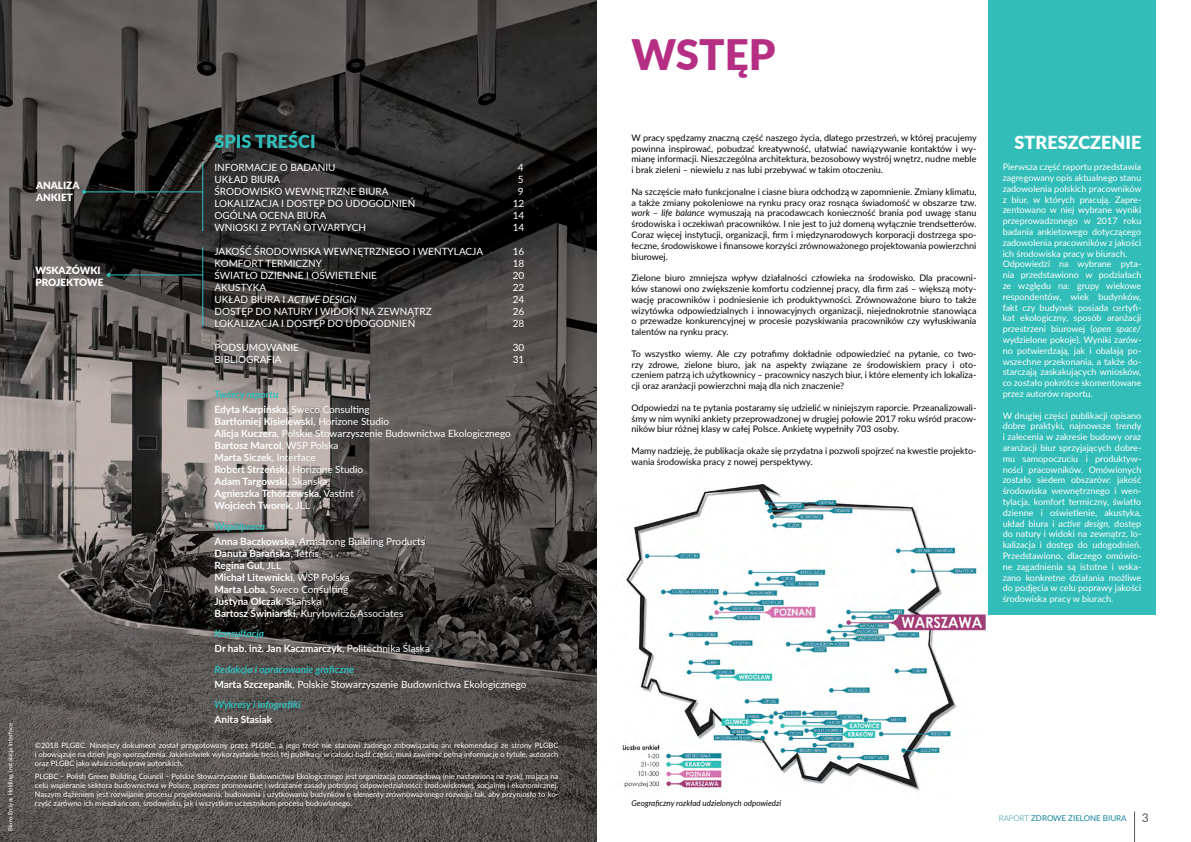
<style>
.page{position:relative;width:1191px;height:842px;background:#fff}
.page>*{position:absolute;margin:0;border:0;box-sizing:border-box;transform-origin:0 0}
.t1{font:900 42px "Lato";color:#b62e83}
.t2{font:900 18px "Lato";color:#fff}
.t3{font:900 18px "Lato";color:#32bdb9}
.t4{font:12px "Lato";color:#58595b}
.t5{font:10px/15px "Lato";color:#fff}
.t6{font:700 10px/12px "Lato";color:#fff}
.t7{font:900 10px/12px "Lato";color:#fff}
.t8{font:italic 10px "Lato";color:#fff}
.t9{font:italic 700 10px "Lato";color:#32bdb9}
.t10{font:9px/10.8px "Lato";color:#000;text-align:justify}
.t11{font:9px/10.8px "Lato";color:#fff}
.t12{font:italic 8px "Lato";color:#000}
.t13{font:8px "Lato";color:#138599}
.t14{font:7.5px/9px "Lato";color:#fff;text-align:justify}
.t15{font:6px "Lato";color:#fff}
.s1{font-style:normal}
.s2{font-weight:700;font-style:italic;color:#32bdb9}
.s3{font-weight:700}
.s4{font-weight:400}
.s5{font-style:italic;color:#32bdb9}
.s6{font-style:italic}
.s7{font-weight:300}
</style>
<div class="page">
<hr style="left:1134px;top:811px;width:1px;height:31px;background:#58595b">
<img style="left:0;top:0;width:596px;height:842px">
<img style="left:622px;top:484px;width:364px;height:307px">
<div style="left:988px;top:0;width:167px;height:615px;background:#32bdb9"></div>
<hr style="left:202px;top:247px;width:1px;height:80px;background:#32bdb9">
<hr style="left:202px;top:163px;width:1px;height:68px;background:#32bdb9">
<hr style="left:84px;top:192px;width:118px;height:1px;background:#32bdb9">
<svg style="left:82px;top:190px;width:4px;height:4px"></svg>
<hr style="left:109px;top:275px;width:93px;height:1px;background:#32bdb9">
<svg style="left:107px;top:273px;width:4px;height:4px"></svg>
<p class="t15" style="left:6px;top:831px;width:110px;rotate:-90deg">Biuro Erciyas Holding, instalacja Interface</p>
<p class="t7" style="left:36px;top:179px;width:45px">ANALIZA<br>ANKIET</p>
<p class="t7" style="left:35px;top:264px;width:70px">WSKAZÓWKI<br>PROJEKTOWE</p>
<h2 class="t3" style="left:214px;top:128px;width:103px">SPIS TREŚCI</h2>
<p class="t5" style="left:214px;top:159px;width:123px">INFORMACJE O BADANIU</p>
<p class="t5" style="left:518px;top:159px;width:7px">4</p>
<p class="t5" style="left:214px;top:171px;width:67px">UKŁAD BIURA</p>
<p class="t5" style="left:518px;top:171px;width:7px">5</p>
<p class="t5" style="left:214px;top:183px;width:175px">ŚRODOWISKO WEWNĘTRZNE BIURA</p>
<p class="t5" style="left:518px;top:183px;width:7px">9</p>
<p class="t5" style="left:214px;top:195px;width:202px">LOKALIZACJA I DOSTĘP DO UDOGODNIEŃ</p>
<p class="t5" style="left:513px;top:195px;width:13px">12</p>
<p class="t5" style="left:214px;top:207px;width:113px">OGÓLNA OCENA BIURA</p>
<p class="t5" style="left:513px;top:207px;width:13px">14</p>
<p class="t5" style="left:214px;top:219px;width:153px">WNIOSKI Z PYTAŃ OTWARTYCH</p>
<p class="t5" style="left:513px;top:219px;width:13px">14</p>
<p class="t5" style="left:214px;top:243px;width:270px">JAKOŚĆ ŚRODOWISKA WEWNĘTRZNEGO I WENTYLACJA</p>
<p class="t5" style="left:513px;top:243px;width:13px">16</p>
<p class="t5" style="left:214px;top:255px;width:109px">KOMFORT TERMICZNY</p>
<p class="t5" style="left:513px;top:255px;width:13px">18</p>
<p class="t5" style="left:214px;top:267px;width:164px">ŚWIATŁO DZIENNE I OŚWIETLENIE</p>
<p class="t5" style="left:513px;top:267px;width:13px">20</p>
<p class="t5" style="left:214px;top:279px;width:53px">AKUSTYKA</p>
<p class="t5" style="left:513px;top:279px;width:13px">22</p>
<p class="t8" style="left:214px;top:292px;width:143px"><span class="s1">UKŁAD BIURA I</span> ACTIVE DESIGN</p>
<p class="t5" style="left:513px;top:291px;width:13px">24</p>
<p class="t5" style="left:214px;top:303px;width:219px">DOSTĘP DO NATURY I WIDOKI NA ZEWNĄTRZ</p>
<p class="t5" style="left:513px;top:303px;width:13px">26</p>
<p class="t5" style="left:214px;top:315px;width:202px">LOKALIZACJA I DOSTĘP DO UDOGODNIEŃ</p>
<p class="t5" style="left:513px;top:315px;width:13px">28</p>
<p class="t5" style="left:214px;top:339px;width:86px">PODSUMOWANIE</p>
<p class="t5" style="left:513px;top:339px;width:13px">30</p>
<p class="t5" style="left:214px;top:351px;width:69px">BIBLIOGRAFIA</p>
<p class="t5" style="left:513px;top:351px;width:13px">31</p>
<p class="t5" style="left:214px;top:387px;width:157px"><span class="s2">Twórcy raportu<br></span><span class="s3">Edyta Karpińska</span>, Sweco Consulting</p>
<p class="t6" style="left:214px;top:415px;width:298px">Bartłomiej Kisielewski<span class="s4">, Horizone Studio<br></span>Alicja Kuczera<span class="s4">, Polskie Stowarzyszenie Budownictwa Ekologicznego </span>Bartosz Marcol<span class="s4">, WSP Polska<br></span>Marta Siczek<span class="s4">, Interface<br></span>Robert Strzeński<span class="s4">, Horizone Studio<br></span>Adam Targowski<span class="s4">, Skanska<br></span>Agnieszka Tchórzewska<span class="s4">, Vastint<br></span>Wojciech Tworek<span class="s4">, JLL</span></p>
<p class="t5" style="left:214px;top:518px;width:212px"><span class="s2">Współpraca<br></span><span class="s3">Anna Baczkowska</span>, Armstrong Building Products</p>
<p class="t6" style="left:214px;top:547px;width:190px">Danuta Barańska<span class="s4">, Tétris<br></span>Regina Gul<span class="s4">, JLL<br></span>Michał Litewnicki<span class="s4">, WSP Polska<br></span>Marta Loba<span class="s4">, Sweco Consulting<br></span>Justyna Olczak<span class="s4">, Skanska<br></span>Bartosz Świniarski<span class="s4">, Kuryłowicz&amp;Associates</span></p>
<p class="t6" style="left:214px;top:626px;width:217px;line-height:15px"><span class="s5">Konsultacja<br></span>Dr hab. inż. Jan Kaczmarczyk<span class="s4">, Politechnika Śląska</span></p>
<p class="t5" style="left:214px;top:661px;width:313px"><span class="s2">Redakcja i opracowanie graficzne<br></span><span class="s3">Marta Szczepanik</span>, Polskie Stowarzyszenie Budownictwa Ekologicznego</p>
<p class="t9" style="left:214px;top:697px;width:88px">Wykresy i infografiki</p>
<p class="t6" style="left:214px;top:713px;width:59px">Anita Stasiak</p>
<p class="t14" style="left:35px;top:741px;width:525px">©2018 PLGBC. Niniejszy dokument został przygotowany przez PLGBC, a jego treść nie stanowi żadnego zobowiązania ani rekomendacji ze strony PLGBC i obowiązuje na dzień jego sporządzenia. Jakiekolwiek wykorzystanie treści tej publikacji w całości bądź części, musi zawierać pełną informację o tytule, autorach oraz PLGBC jako właścicielu praw autorskich.</p>
<p class="t14" style="left:35px;top:771px;width:525px">PLGBC – Polish Green Building Council – Polskie Stowarzyszenie Budownictwa Ekologicznego jest organizacją pozarządową (nie nastawioną na zysk), mającą na celu wspieranie sektora budownictwa w Polsce, poprzez promowanie i wdrażanie zasady potrójnej odpowiedzialności: środowiskowej, socjalnej i ekonomicznej.<br>Naszym dążeniem jest rozwijanie procesu projektowania, budowania i użytkowania budynków o elementy zrównoważonego rozwoju tak, aby przyniosło to ko&shy;rzyść zarówno ich mieszkańcom, środowisku, jak i wszystkim uczestnikom procesu budowlanego.</p>
<h1 class="t1" style="left:631px;top:23px;width:145px">WSTĘP</h1>
<p class="t10" style="left:631px;top:132px;width:347px">W pracy spędzamy znaczną część naszego życia, dlatego przestrzeń, w której pracujemy powinna inspirować, pobudzać kreatywność, ułatwiać nawiązywanie kontaktów i wy&shy;mianę informacji. Nieszczególna architektura, bezosobowy wystrój wnętrz, nudne meble i brak zieleni – niewielu z nas lubi przebywać w takim otoczeniu.</p>
<p class="t10" style="left:631px;top:186px;width:346px">Na szczęście mało funkcjonalne i ciasne biura odchodzą w zapomnienie. Zmiany klimatu, a także zmiany pokoleniowe na rynku pracy oraz rosnąca świadomość w obszarze tzw. <span class="s6">work – life balance</span> wymuszają na pracodawcach konieczność brania pod uwagę stanu środowiska i oczekiwań pracowników. I nie jest to już domeną wyłącznie trendsetterów.<br>Coraz więcej instytucji, organizacji, firm i międzynarodowych korporacji dostrzega spo&shy;łeczne, środowiskowe i finansowe korzyści zrównoważonego projektowania powierzchni biurowej.</p>
<p class="t10" style="left:631px;top:272px;width:346px">Zielone biuro zmniejsza wpływ działalności człowieka na środowisko. Dla pracowni&shy;ków stanowi ono zwiększenie komfortu codziennej pracy, dla firm zaś – większą moty&shy;wację pracowników i podniesienie ich produktywności. Zrównoważone biuro to także wizytówka odpowiedzialnych i innowacyjnych organizacji, niejednokrotnie stanowiąca o przewadze konkurencyjnej w procesie pozyskiwania pracowników czy wyłuskiwania talentów na rynku pracy.</p>
<p class="t10" style="left:631px;top:348px;width:346px">To wszystko wiemy. Ale czy potrafimy dokładnie odpowiedzieć na pytanie, co two&shy;rzy zdrowe, zielone biuro, jak na aspekty związane ze środowiskiem pracy i oto&shy;czeniem patrzą ich użytkownicy – pracownicy naszych biur, i które elementy ich lokaliza&shy;cji oraz aranżacji powierzchni mają dla nich znaczenie?</p>
<p class="t10" style="left:631px;top:402px;width:346px">Odpowiedzi na te pytania postaramy się udzielić w niniejszym raporcie. Przeanalizowali&shy;śmy w nim wyniki ankiety przeprowadzonej w drugiej połowie 2017 roku wśród pracow&shy;ników biur różnej klasy w całej Polsce. Ankietę wypełniły 703 osoby.</p>
<p class="t10" style="left:631px;top:445px;width:346px">Mamy nadzieję, że publikacja okaże się przydatna i pozwoli spojrzeć na kwestie projekto&shy;wania środowiska pracy z nowej perspektywy.</p>
<h2 class="t2" style="left:1014px;top:128px;width:128px">STRESZCZENIE</h2>
<p class="t11" style="left:1002px;top:161px;width:140px">Pierwsza część raportu przedstawia zagregowany opis aktualnego stanu zadowolenia polskich pracowników z biur, w których pracują. Zapre&shy;zentowano w niej wybrane wyniki przeprowadzonego w 2017 roku badania ankietowego dotyczącego zadowolenia pracowników z jakości ich środowiska pracy w biurach.<br>Odpowiedzi na wybrane pyta&shy;nia przedstawiono w podziałach ze względu na: grupy wiekowe respondentów, wiek budynków, fakt czy budynek posiada certyfi&shy;kat ekologiczny, sposób aranżacji przestrzeni biurowej (<span class="s6">open space</span>/ wydzielone pokoje). Wyniki zarów&shy;no potwierdzają, jak i obalają po&shy;wszechne przekonania, a także do&shy;starczają zaskakujących wniosków, co zostało pokrótce skomentowane przez autorów raportu.</p>
<p class="t11" style="left:1002px;top:410px;width:140px;text-align:justify">W drugiej części publikacji opisano dobre praktyki, najnowsze trendy i zalecenia w zakresie budowy oraz aranżacji biur sprzyjających dobre&shy;mu samopoczuciu i produktyw&shy;ności pracowników. Omówionych zostało siedem obszarów: jakość środowiska wewnętrznego i wen&shy;tylacja, komfort termiczny, światło dzienne i oświetlenie, akustyka, układ biura i <span class="s6">active design</span>, dostęp do natury i widoki na zewnątrz, lo&shy;kalizacja i dostęp do udogodnień.<br>Przedstawiono, dlaczego omówio&shy;ne zagadnienia są istotne i wska&shy;zano konkretne działania możliwe do podjęcia w celu poprawy jakości środowiska pracy w biurach.</p>
<p class="t12" style="left:631px;top:797px;width:151px">Geograficzny rozkład udzielonych odpowiedzi</p>
<p class="t13" style="left:999px;top:812px;width:129px"><span class="s7">RAPORT</span> ZDROWE ZIELONE BIURA</p>
<h3 class="t4" style="left:1141px;top:809px;width:8px">3</h3>
</div>
